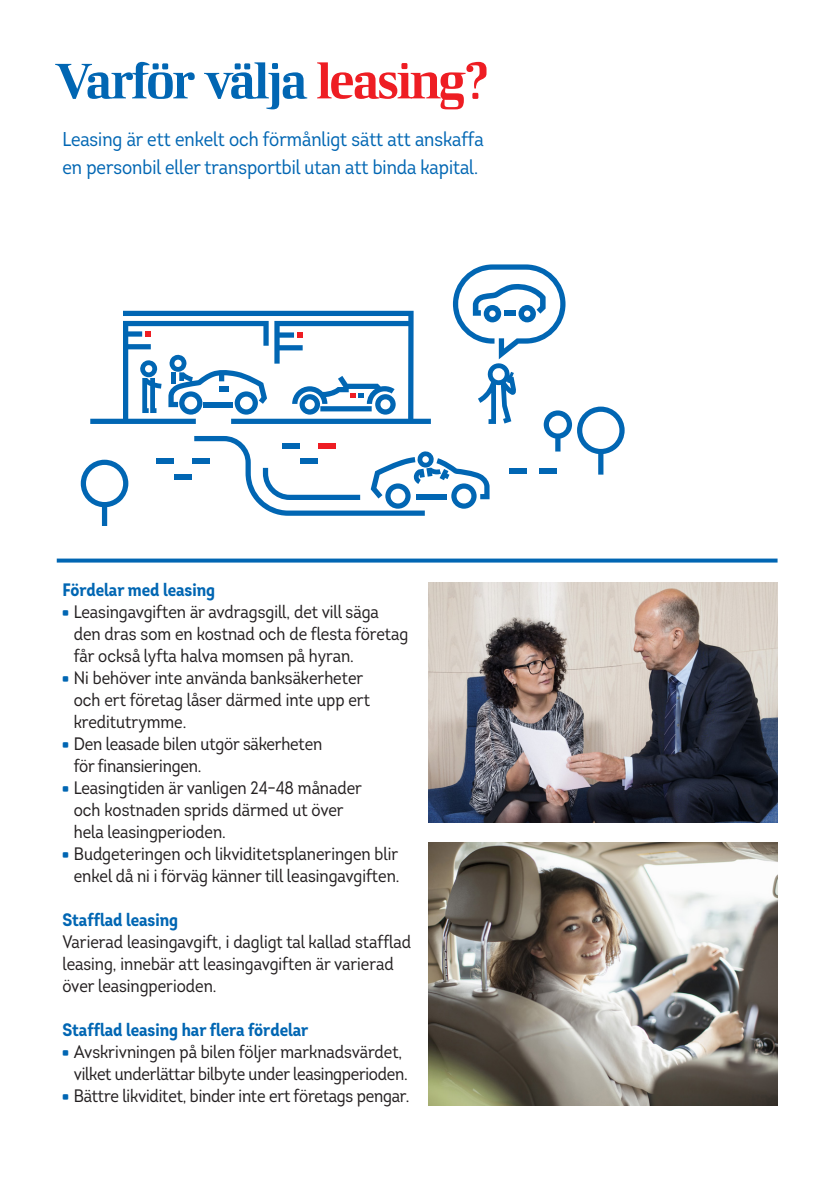
<style>
.page{position:relative;width:840px;height:1191px;background:#fff}
.page>*{position:absolute;margin:0;border:0;box-sizing:border-box;transform-origin:0 0}
.t1{font:50px "LF Rubrik";letter-spacing:-.05em;color:#0166b3}
.t2{font:20px/28px "Intro Cond";color:#0166b3}
.t3{font:18px/22px "Intro Cond";color:#231f20}
.t4{font:700 18px "Intro Cond";color:#0166b3}
.s1{color:#ee1d23}
.s2{font-family:"LF Rubrik";color:#0166b3}
</style>
<div class="page">
<svg style="left:81px;top:264px;width:543px;height:261px"></svg>
<img style="left:428px;top:842px;width:349px;height:264px">
<img style="left:428px;top:582px;width:349px;height:240px">
<svg style="left:57px;top:558px;width:720px;height:4px;background:#257bbd"></svg>
<h1 class="t1" style="left:54px;top:50px;width:435px">Varför välja <span class="s1">leasing?</span></h1>
<p class="t2" style="left:62px;top:125px;width:422px">Leasing är ett enkelt och förmånligt sätt att anskaffa en personbil eller transportbil utan att binda kapital.</p>
<p class="t4" style="left:62px;top:578px;width:154px">Fördelar med leasing</p>
<p class="t3" style="left:74px;top:601px;width:336px;text-indent:-11px"><span class="s2">•</span> Leasingavgiften är avdragsgill, det vill säga den dras som en kostnad och de flesta företag får också lyfta halva momsen på hyran.</p>
<p class="t3" style="left:74px;top:667px;width:297px;text-indent:-11px"><span class="s2">•</span> Ni behöver inte använda banksäkerheter och ert företag låser därmed inte upp ert kreditutrymme.</p>
<p class="t3" style="left:74px;top:733px;width:250px;text-indent:-11px"><span class="s2">•</span> Den leasade bilen utgör säkerheten för finansieringen.</p>
<p class="t3" style="left:74px;top:776px;width:289px;text-indent:-11px"><span class="s2">•</span> Leasingtiden är vanligen 24–48 månader och kostnaden sprids därmed ut över hela leasingperioden.</p>
<p class="t3" style="left:62px;top:842px;width:338px;text-align:right"><span class="s2">•</span> Budgeteringen och likviditetsplaneringen blir enkel då ni i förväg känner till leasingavgiften.</p>
<p class="t4" style="left:62px;top:908px;width:117px">Stafflad leasing</p>
<p class="t3" style="left:62px;top:930px;width:350px">Varierad leasingavgift, i dagligt tal kallad stafflad leasing, innebär att leasingavgiften är varierad över leasingperioden.</p>
<p class="t4" style="left:62px;top:1018px;width:247px">Stafflad leasing har flera fördelar</p>
<p class="t3" style="left:62px;top:1040px;width:346px;text-align:right"><span class="s2">•</span> Avskrivningen på bilen följer marknadsvärdet, vilket underlättar bilbyte under leasingperioden.</p>
<p class="t3" style="left:62px;top:1084px;width:348px"><span class="s2">•</span> Bättre likviditet, binder inte ert företags pengar.</p>
</div>
